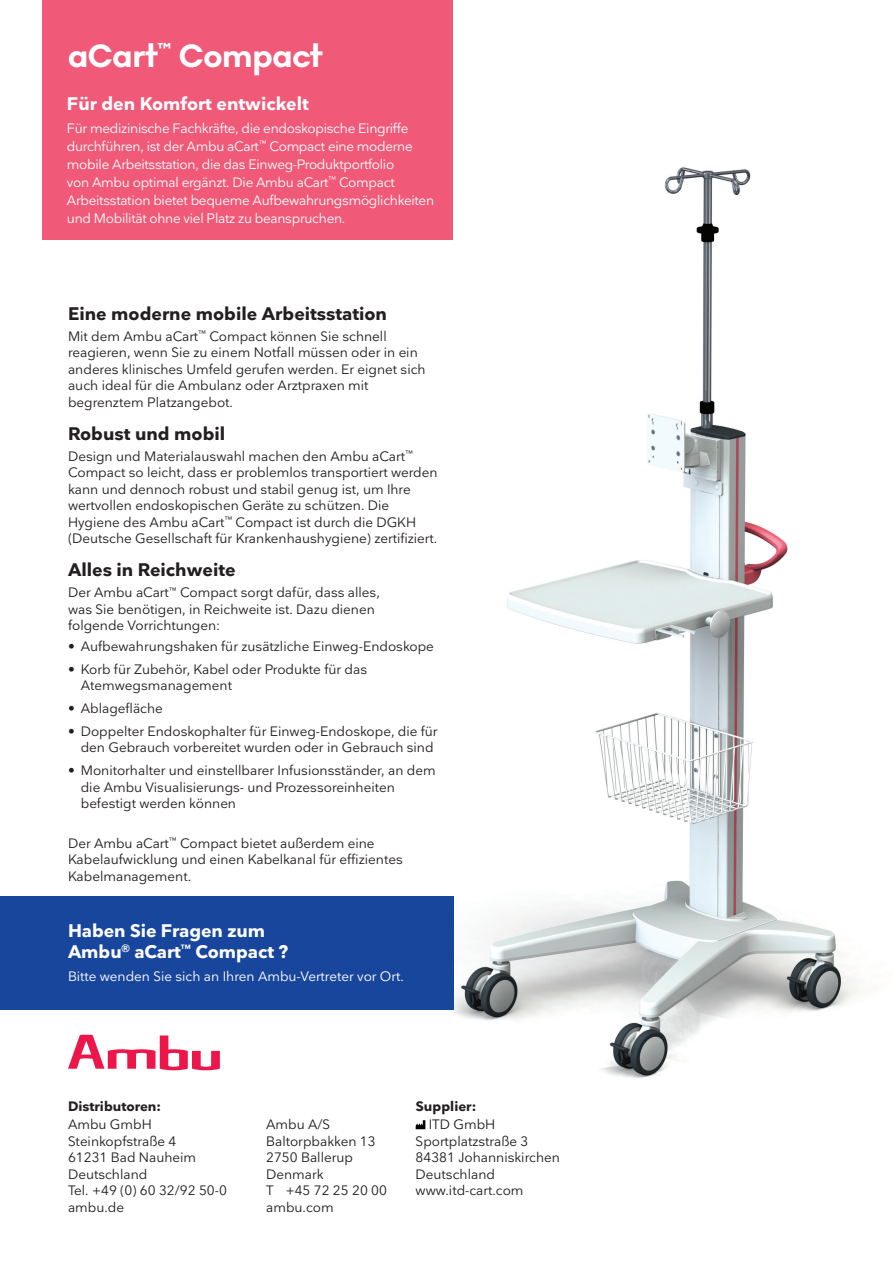
<style>
.page{position:relative;width:893px;height:1263px;background:#fff}
.page>*{position:absolute;margin:0;border:0;box-sizing:border-box;transform-origin:0 0}
.t1{font:700 33px "Noir No 1";letter-spacing:-.01em;color:#fff}
.t2{font:700 18px "Nationale";color:#231f20}
.t3{font:700 18px/21px "Nationale";letter-spacing:-.005em;color:#fff}
.t4{font:13.5px/16.5px "Nationale";color:#231f20}
.t5{font:13.5px/18px "Nationale";letter-spacing:-.02em;color:#fff}
.t6{font:13.5px "Nationale";color:#fff}
.t7{font:700 13.5px "Nationale";color:#231f20}
</style>
<div class="page">
<img style="left:383px;top:167px;width:479px;height:957px">
<div style="left:0;top:897px;width:454px;height:113px;background:#18469d"></div>
<div style="left:43px;top:0;width:410px;height:239px;background:#f05978"></div>
<svg style="left:68px;top:1035px;width:152px;height:35px"></svg>
<svg style="left:416px;top:1120px;width:9px;height:9px"></svg>
<h1 class="t1" style="left:68px;top:31px;width:256px">aCart<sup>™</sup> Compact</h1>
<h2 class="t3" style="left:67px;top:93px;width:243px">Für den Komfort entwickelt</h2>
<p class="t5" style="left:67px;top:119px;width:369px">Für medizinische Fachkräfte, die endoskopische Eingriffe durchführen, ist der Ambu aCart<sup>™</sup> Compact eine moderne mobile Arbeitsstation, die das Einweg-Produktportfolio<br>von Ambu optimal ergänzt. Die Ambu aCart<sup>™</sup> Compact Arbeitsstation bietet bequeme Aufbewahrungsmöglichkeiten und Mobilität ohne viel Platz zu beanspruchen.</p>
<h2 class="t2" style="left:68px;top:302px;width:321px">Eine moderne mobile Arbeitsstation</h2>
<p class="t4" style="left:68px;top:328px;width:359px">Mit dem Ambu aCart<sup>™</sup> Compact können Sie schnell reagieren, wenn Sie zu einem Notfall müssen oder in ein anderes klinisches Umfeld gerufen werden. Er eignet sich auch ideal für die Ambulanz oder Arztpraxen mit begrenztem Platzangebot.</p>
<h2 class="t2" style="left:68px;top:422px;width:159px">Robust und mobil</h2>
<p class="t4" style="left:68px;top:447px;width:371px">Design und Materialauswahl machen den Ambu aCart<sup>™ </sup>Compact so leicht, dass er problemlos transportiert werden kann und dennoch robust und stabil genug ist, um Ihre wertvollen endoskopischen Geräte zu schützen. Die Hygiene des Ambu aCart<sup>™</sup> Compact ist durch die DGKH (Deutsche Gesellschaft für Krankenhaushygiene) zertifiziert.</p>
<h2 class="t2" style="left:68px;top:558px;width:169px">Alles in Reichweite</h2>
<p class="t4" style="left:68px;top:584px;width:313px">Der Ambu aCart<sup>™</sup> Compact sorgt dafür, dass alles, was Sie benötigen, in Reichweite ist. Dazu dienen folgende Vorrichtungen:</p>
<p class="t4" style="left:68px;top:637px;width:367px">• Aufbewahrungshaken für zusätzliche Einweg-Endoskope</p>
<p class="t4" style="left:81px;top:660px;width:288px;text-indent:-13px">• Korb für Zubehör, Kabel oder Produkte für das<br>Atemwegsmanagement</p>
<p class="t4" style="left:68px;top:700px;width:96px">• Ablagefläche</p>
<p class="t4" style="left:68px;top:723px;width:371px;text-align:right">• Doppelter Endoskophalter für Einweg-Endoskope, die für den Gebrauch vorbereitet wurden oder in Gebrauch sind</p>
<p class="t4" style="left:81px;top:762px;width:356px;text-indent:-13px">• Monitorhalter und einstellbarer Infusionsständer, an dem die Ambu Visualisierungs- und Prozessoreinheiten befestigt werden können</p>
<p class="t4" style="left:68px;top:834px;width:336px">Der Ambu aCart<sup>™</sup> Compact bietet außerdem eine<br>Kabelaufwicklung und einen Kabelkanal für effizientes<br>Kabelmanagement.</p>
<h2 class="t3" style="left:68px;top:920px;width:222px">Haben Sie Fragen zum<br>Ambu<sup>®</sup> aCart<sup>™</sup> Compact ?</h2>
<p class="t6" style="left:68px;top:967px;width:337px">Bitte wenden Sie sich an Ihren Ambu-Vertreter vor Ort.</p>
<p class="t7" style="left:68px;top:1098px;width:95px">Distributoren:</p>
<p class="t4" style="left:68px;top:1116px;width:160px">Ambu GmbH<br>Steinkopfstraße 4<br>61231 Bad Nauheim<br>Deutschland<br>Tel. +49 (0) 60 32/92 50-0 ambu.de</p>
<p class="t4" style="left:266px;top:1116px;width:122px">Ambu A/S<br>Baltorpbakken 13<br>2750 Ballerup<br>Denmark<br>T +45 72 25 20 00 ambu.com</p>
<p class="t7" style="left:416px;top:1098px;width:62px">Supplier:</p>
<p class="t4" style="left:416px;top:1116px;width:146px;text-indent:13px">ITD GmbH<br>Sportplatzstraße 3<br>84381 Johanniskirchen<br>Deutschland www.itd-cart.com</p>
</div>
